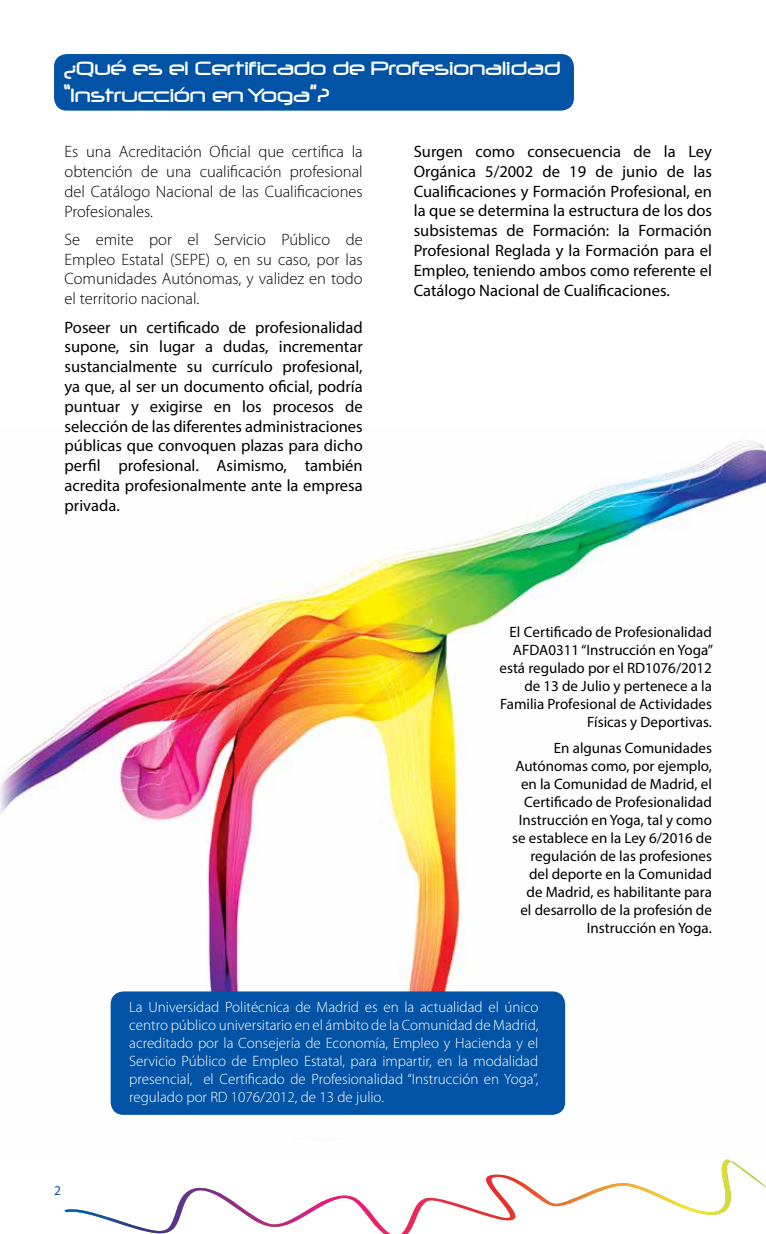
<style>
.page{position:relative;width:766px;height:1234px;background:#fff}
.page>*{position:absolute;margin:0;border:0;box-sizing:border-box;transform-origin:0 0}
.t1{font:22.5px/27px "Neuropol";color:#fff}
.t2{font:16.5px/19.8px "Myriad Pro";color:#000;text-align:justify}
.t3{font:300 16.5px/19.8px "Myriad Pro";color:#000;text-align:justify}
.t4{font:15px/18px "Myriad Pro";color:#000;text-align:right}
.t5{font:300 15px/18px "Myriad Pro";color:#fff;text-align:justify}
.t6{font:13.5px "Myriad Pro";color:#0253a5}
</style>
<div class="page">
<svg style="left:64px;top:1174px;width:657px;height:59px"></svg>
<svg style="left:721px;top:1159px;width:44px;height:55px"></svg>
<img style="left:0;top:441px;width:765px;height:674px">
<div style="left:54px;top:54px;width:519px;height:57px;background:#0253a5;border-radius:13px"></div>
<div style="left:111px;top:991px;width:454px;height:123px;background:#0253a5;border-radius:13px"></div>
<h1 class="t1" style="left:64px;top:55px;width:498px">¿Qué es el certificado de profesionalidad “Instrucción en Yoga”?</h1>
<p class="t3" style="left:65px;top:142px;width:299px">Es una Acreditación Oficial que certifica la obtención de una cualificación profesional del Catálogo Nacional de las Cualificaciones Profesionales.</p>
<p class="t3" style="left:65px;top:230px;width:299px">Se emite por el Servicio Público de Empleo Estatal (SEPE) o, en su caso, por las Comunidades Autónomas, y validez en todo el territorio nacional.</p>
<p class="t2" style="left:65px;top:317px;width:299px">Poseer un certificado de profesionalidad supone, sin lugar a dudas, incrementar sustancialmente su currículo profesional, ya que, al ser un documento oficial, podría puntuar y exigirse en los procesos de selección de las diferentes administraciones públicas que convoquen plazas para dicho perfil profesional. Asimismo, también acredita profesionalmente ante la empresa privada.</p>
<p class="t2" style="left:413px;top:141px;width:299px">Surgen como consecuencia de la Ley Orgánica 5/2002 de 19 de junio de las Cualificaciones y Formación Profesional, en la que se determina la estructura de los dos subsistemas de Formación: la Formación Profesional Reglada y la Formación para el Empleo, teniendo ambos como referente el Catálogo Nacional de Cualificaciones.</p>
<p class="t4" style="left:499px;top:622px;width:215px">El Certificado de Profesionalidad<br>AFDA0311 “Instrucción en Yoga” está regulado por el RD1076/2012 de 13 de Julio y pertenece a la<br>Familia Profesional de Actividades<br>Físicas y Deportivas.</p>
<p class="t4" style="left:512px;top:739px;width:201px">En algunas Comunidades<br>Autónomas como, por ejemplo, en la Comunidad de Madrid, el<br>Certificado de Profesionalidad<br>Instrucción en Yoga, tal y como se establece en la Ley 6/2016 de regulación de las profesiones del deporte en la Comunidad de Madrid, es habilitante para el desarrollo de la profesión de<br>Instrucción en Yoga.</p>
<p class="t6" style="left:54px;top:1181px;width:8px">2</p>
<p class="t5" style="left:129px;top:997px;width:410px">La Universidad Politécnica de Madrid es en la actualidad el único centro público universitario en el ámbito de la Comunidad de Madrid, acreditado por la Consejería de Economía, Empleo y Hacienda y el Servicio Público de Empleo Estatal, para impartir, en la modalidad presencial, el Certificado de Profesionalidad “Instrucción en Yoga”, regulado por RD 1076/2012, de 13 de julio.</p>
</div>
